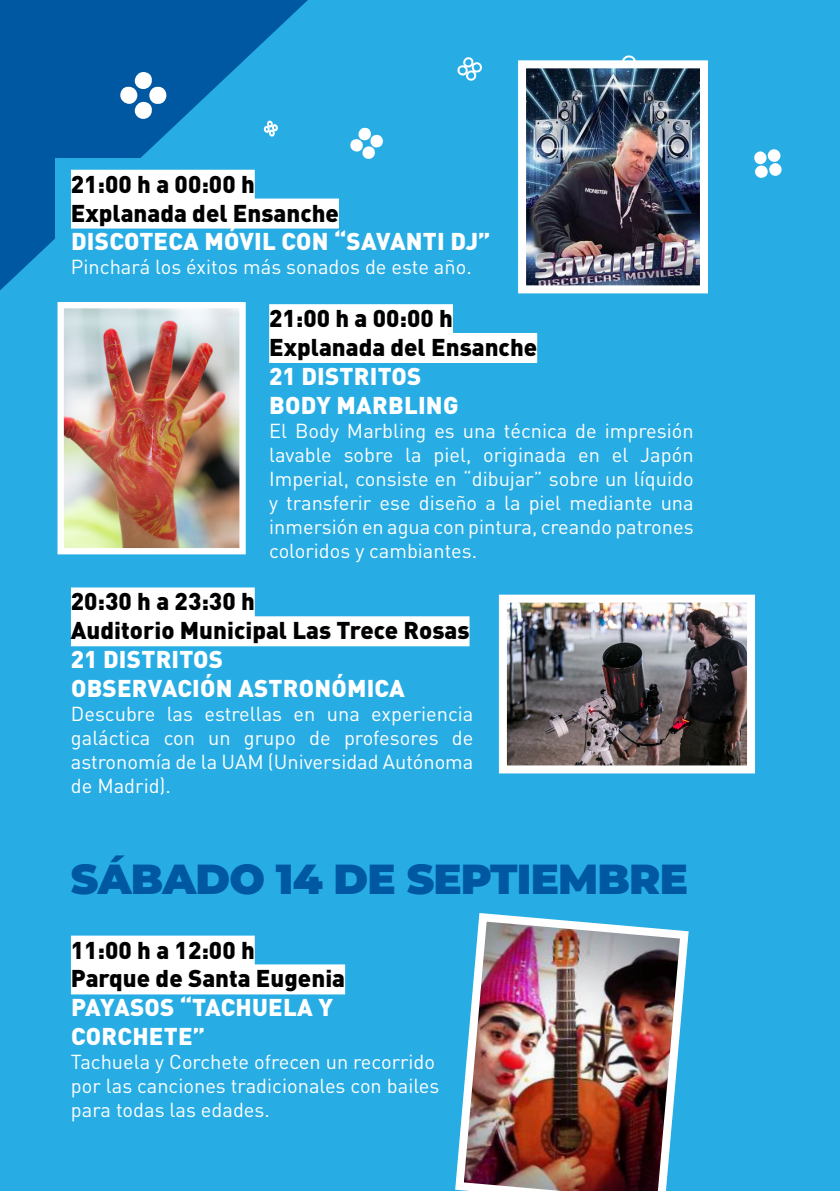
<style>
.page{position:relative;width:840px;height:1191px;background:#fff}
.page>*{position:absolute;margin:0;border:0;box-sizing:border-box;transform-origin:0 0}
.t1{font:900 42px "Montserrat";letter-spacing:-.02em;color:#0058a2}
.t2{font:900 24px "DINOT";color:#000}
.t3{font:900 24px/28.8px "DINOT";letter-spacing:.01em;color:#fff}
.t4{font:20px/24px "DINOT";color:#fff;text-align:justify}
</style>
<div class="page">
<div style="left:0;top:0;width:839px;height:1191px;background:#27ade4"></div>
<svg style="left:0;top:0;width:308px;height:291px;fill:#0058a2"></svg>
<div style="left:135px;top:72px;width:17px;height:17px;background:#fff;border-radius:8px"></div>
<div style="left:135px;top:102px;width:17px;height:17px;background:#fff;border-radius:8px"></div>
<div style="left:120px;top:87px;width:17px;height:17px;background:#fff;border-radius:8px"></div>
<div style="left:149px;top:87px;width:17px;height:17px;background:#fff;border-radius:8px"></div>
<svg style="left:754px;top:149px;width:27px;height:29px"></svg>
<svg style="left:350px;top:127px;width:33px;height:32px"></svg>
<svg style="left:622px;top:55px;width:14px;height:5px"></svg>
<div style="left:462px;top:57px;width:11px;height:11px;border:2px solid #fff;border-radius:4px"></div>
<div style="left:465px;top:70px;width:11px;height:11px;border:2px solid #fff;border-radius:4px"></div>
<div style="left:457px;top:65px;width:11px;height:11px;border:2px solid #fff;border-radius:4px"></div>
<svg style="left:469px;top:60px;width:13px;height:14px"></svg>
<div style="left:266px;top:120px;width:7px;height:8px;border:2px solid #fff;border-radius:50%"></div>
<div style="left:268px;top:129px;width:7px;height:8px;border:2px solid #fff;border-radius:50%"></div>
<svg style="left:262px;top:123px;width:17px;height:11px"></svg>
<div style="left:55px;top:159px;width:228px;height:177px;background:#27ade4"></div>
<div style="left:71px;top:174px;width:623px;height:962px;background:#27ade4"></div>
<div style="left:71px;top:170px;width:184px;height:30px;background:#fff"></div>
<div style="left:71px;top:198px;width:268px;height:30px;background:#fff"></div>
<div style="left:269px;top:304px;width:184px;height:30px;background:#fff"></div>
<div style="left:269px;top:333px;width:268px;height:30px;background:#fff"></div>
<div style="left:71px;top:587px;width:184px;height:30px;background:#fff"></div>
<div style="left:71px;top:616px;width:398px;height:30px;background:#fff"></div>
<div style="left:71px;top:935px;width:184px;height:30px;background:#fff"></div>
<div style="left:71px;top:964px;width:274px;height:30px;background:#fff"></div>
<img style="left:526px;top:69px;width:172px;height:215px">
<div style="left:517px;top:60px;width:190px;height:233px;border:8px solid #fff"></div>
<img style="left:64px;top:309px;width:174px;height:238px">
<div style="left:57px;top:302px;width:188px;height:252px;border:6px solid #fff"></div>
<img style="left:455px;top:913px;width:234px;height:278px">
<img style="left:507px;top:603px;width:238px;height:161px">
<div style="left:498px;top:594px;width:256px;height:179px;border:8px solid #fff"></div>
<p class="t2" style="left:71px;top:168px;width:185px">21:00 h a 00:00 h</p>
<p class="t2" style="left:71px;top:196px;width:269px">Explanada del Ensanche</p>
<p class="t3" style="left:71px;top:226px;width:421px">DISCOTECA MÓVIL CON “SAVANTI DJ”</p>
<p class="t4" style="left:71px;top:254px;width:402px">Pinchará los éxitos más sonados de este año.</p>
<p class="t2" style="left:269px;top:302px;width:185px">21:00 h a 00:00 h</p>
<p class="t2" style="left:269px;top:331px;width:269px">Explanada del Ensanche</p>
<p class="t3" style="left:269px;top:361px;width:154px">21 DISTRITOS</p>
<p class="t3" style="left:269px;top:389px;width:191px">BODY MARBLING</p>
<p class="t4" style="left:269px;top:417px;width:426px">El Body Marbling es una técnica de impresión lavable sobre la piel, originada en el Japón Imperial, consiste en “dibujar” sobre un líquido y transferir ese diseño a la piel mediante una inmersión en agua con pintura, creando patrones coloridos y cambiantes.</p>
<p class="t2" style="left:71px;top:585px;width:185px">20:30 h a 23:30 h</p>
<p class="t2" style="left:71px;top:614px;width:400px">Auditorio Municipal Las Trece Rosas</p>
<p class="t3" style="left:71px;top:644px;width:154px">21 DISTRITOS</p>
<p class="t3" style="left:71px;top:673px;width:335px">OBSERVACIÓN ASTRONÓMICA</p>
<p class="t4" style="left:71px;top:701px;width:404px">Descubre las estrellas en una experiencia galáctica con un grupo de profesores de astronomía de la UAM (Universidad Autónoma de Madrid).</p>
<p class="t1" style="left:71px;top:847px;width:618px">SÁBADO 14 DE SEPTIEMBRE</p>
<p class="t2" style="left:71px;top:933px;width:185px">11:00 h a 12:00 h</p>
<p class="t2" style="left:71px;top:962px;width:275px">Parque de Santa Eugenia</p>
<p class="t3" style="left:71px;top:992px;width:263px">PAYASOS “TACHUELA Y<br>CORCHETE”</p>
<p class="t4" style="left:71px;top:1049px;width:370px;text-align:left">Tachuela y Corchete ofrecen un recorrido por las canciones tradicionales con bailes para todas las edades.</p>
</div>
